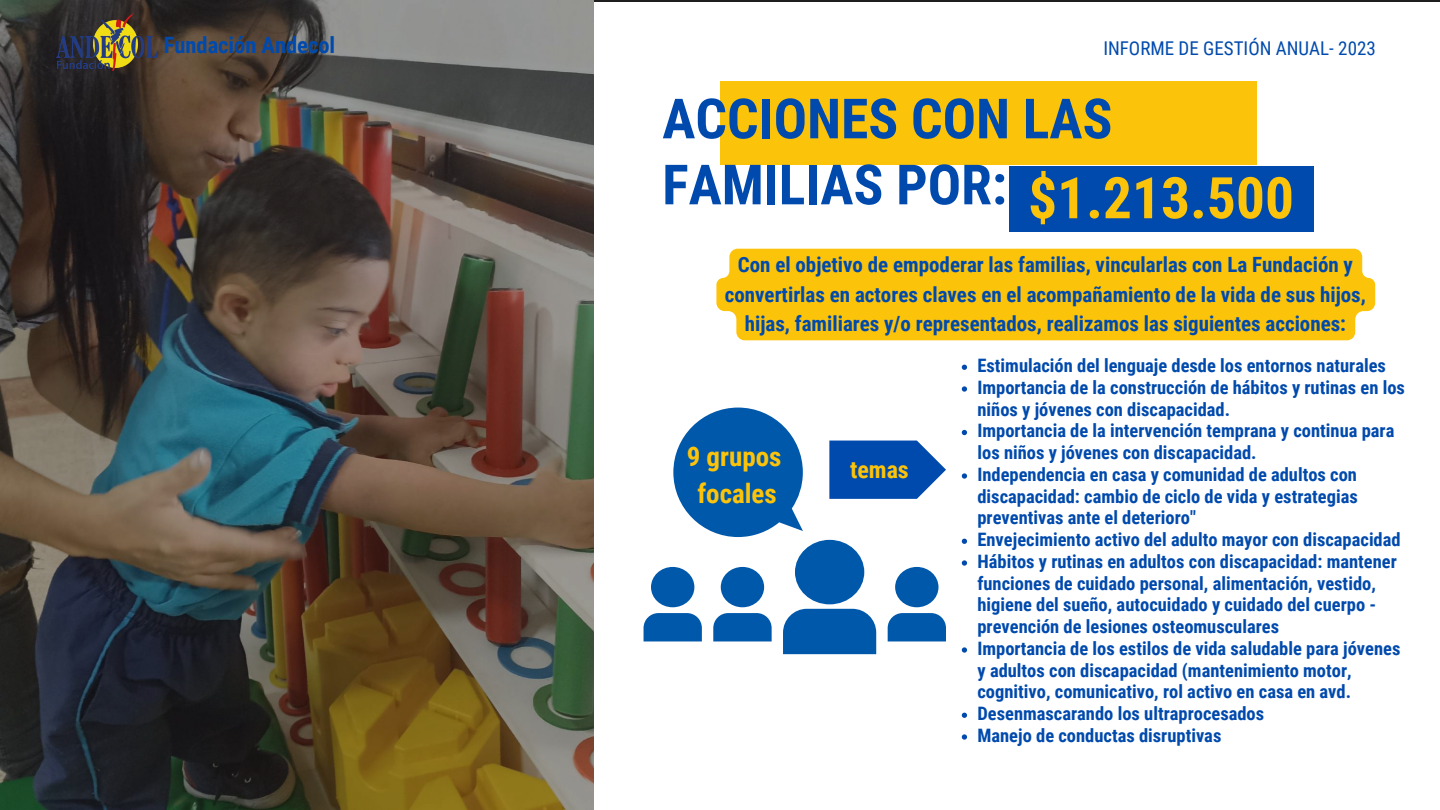
<style>
.page{position:relative;width:1440px;height:810px;background:#fff}
.page>*{position:absolute;margin:0;border:0;box-sizing:border-box;transform-origin:0 0}
.t1{font:700 57.5px "Roboto Condensed";color:#fcc30b}
.t2{font:700 55.5px/66px "Roboto Condensed";color:#004aad}
.t3{font:700 27px/37.5px "Roboto Condensed";color:#fcc30b;text-align:center}
.t4{font:700 24px "Roboto Condensed";color:#fcc30b}
.t5{font:700 22.5px "Roboto Condensed";color:#004aad}
.t6{font:700 21px/29.2px "Roboto Condensed";color:#004aad;text-align:center}
.t7{font:19px "Roboto Condensed";color:#004aad}
.t8{font:700 18.5px/21.8px "Roboto Condensed";color:#004aad}
</style>
<div class="page">
<img style="left:0;top:1px;width:594px;height:808px">
<div style="left:720px;top:81px;width:537px;height:83px;background:#fcc30b"></div>
<img style="left:34px;top:2px;width:140px;height:85px">
<svg style="left:644px;top:408px;width:302px;height:246px"></svg>
<svg style="left:829px;top:441px;width:117px;height:58px;background:#2061b7"></svg>
<svg style="left:962px;top:365px;width:5px;height:5px"></svg>
<svg style="left:962px;top:386px;width:5px;height:6px"></svg>
<svg style="left:962px;top:430px;width:5px;height:5px"></svg>
<svg style="left:962px;top:473px;width:5px;height:6px"></svg>
<svg style="left:962px;top:539px;width:5px;height:5px"></svg>
<svg style="left:962px;top:560px;width:5px;height:6px"></svg>
<svg style="left:962px;top:647px;width:5px;height:6px"></svg>
<svg style="left:962px;top:713px;width:5px;height:5px"></svg>
<svg style="left:962px;top:734px;width:5px;height:6px"></svg>
<div style="left:716px;top:249px;width:659px;height:91px;background:#fcc30b"></div>
<div style="left:1009px;top:166px;width:305px;height:65px;background:#004aad"></div>
<p class="t5" style="left:164px;top:33px;width:173px">Fundación Andecol</p>
<p class="t7" style="left:1103px;top:38px;width:274px">INFORME DE GESTIÓN ANUAL- 2023</p>
<h2 class="t2" style="left:662px;top:86px;width:452px">ACCIONES CON LAS<br>FAMILIAS POR:</h2>
<h1 class="t1" style="left:1028px;top:165px;width:267px">$1.213.500</h1>
<p class="t6" style="left:725px;top:251px;width:643px">Con el objetivo de empoderar las familias, vincularlas con La Fundación y convertirlas en actores claves en el acompañamiento de la vida de sus hijos, hijas, familiares y/o representados, realizamos las siguientes acciones:</p>
<h3 class="t3" style="left:687px;top:438px;width:96px">9 grupos focales</h3>
<p class="t4" style="left:850px;top:456px;width:60px">temas</p>
<p class="t8" style="left:977px;top:355px;width:429px">Estimulación del lenguaje desde los entornos naturales Importancia de la construcción de hábitos y rutinas en los niños y jóvenes con discapacidad.<br>Importancia de la intervención temprana y continua para los niños y jóvenes con discapacidad.<br>Independencia en casa y comunidad de adultos con discapacidad: cambio de ciclo de vida y estrategias preventivas ante el deterioro"<br>Envejecimiento activo del adulto mayor con discapacidad Hábitos y rutinas en adultos con discapacidad: mantener funciones de cuidado personal, alimentación, vestido, higiene del sueño, autocuidado y cuidado del cuerpo - prevención de lesiones osteomusculares<br>Importancia de los estilos de vida saludable para jóvenes y adultos con discapacidad (mantenimiento motor, cognitivo, comunicativo, rol activo en casa en avd.<br>Desenmascarando los ultraprocesados<br>Manejo de conductas disruptivas</p>
</div>
